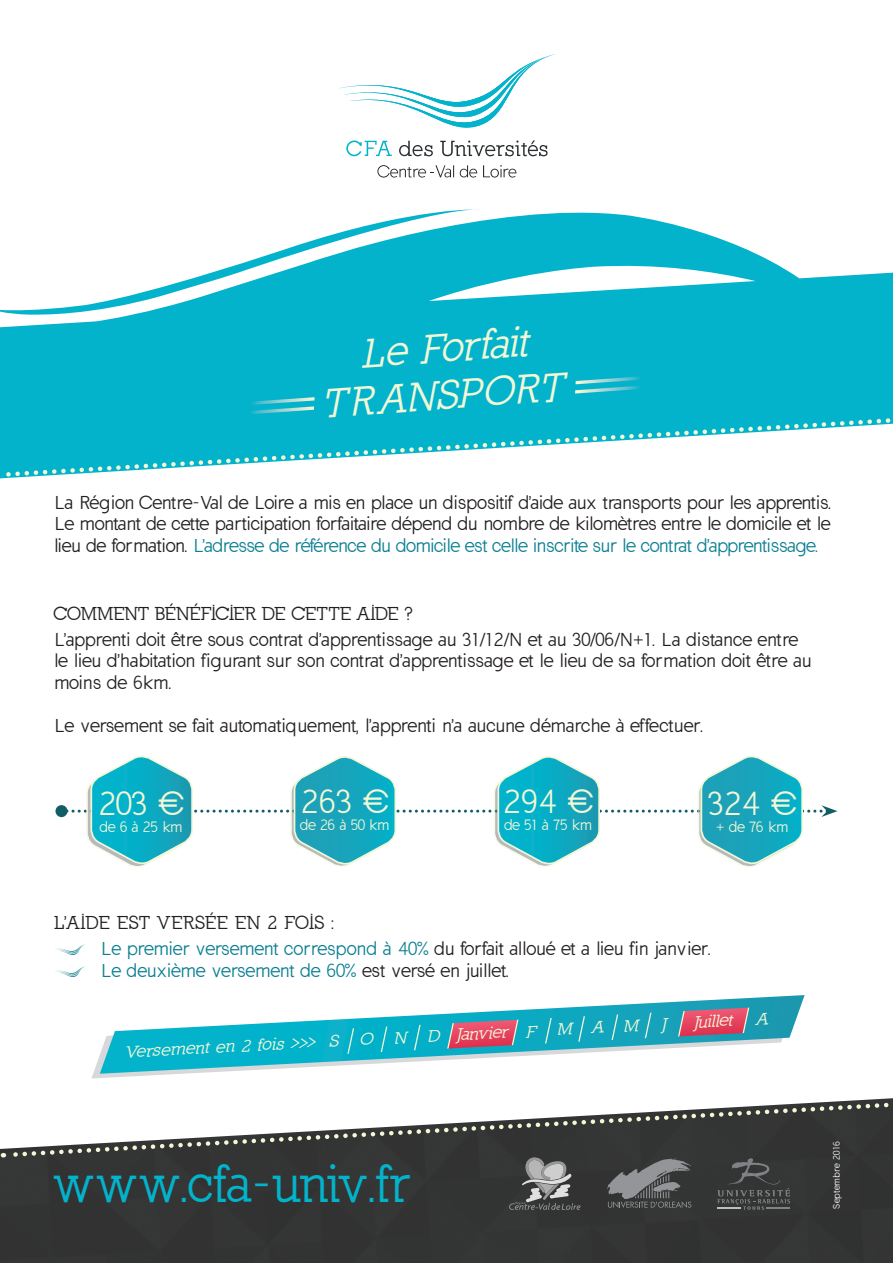
<style>
.page{position:relative;width:893px;height:1263px;background:#fff}
.page>*{position:absolute;margin:0;border:0;box-sizing:border-box;transform-origin:0 0}
.t1{font:49.5px "California";letter-spacing:.02em;color:#03b3cc}
.t2{font:italic 39.3px "California";color:#f2f8d6}
.t3{font:31.8px "California Sans";color:#f2f8d6}
.t4{font:18px/21.6px "California Sans";color:#231f20;text-align:justify}
.t5{font:18px "California Sans";color:#0b7f91}
.t6{font:18px "California";color:#231f20}
.t7{font:18px "California";letter-spacing:.03em;color:#231f20}
.t8{font:italic 15.9px "California";color:#f2f8d6;scale:1.07 1}
.t9{font:14.25px "California Sans";letter-spacing:-.02em;color:#f2f8d6}
.t10{font:9px "California Sans";letter-spacing:.03em;color:#fff}
.s1{color:#0b7f91}
.s2{color:#231f20}
</style>
<div class="page">
<svg style="left:0;top:209px;width:893px;height:207px;fill:#03b3cc"></svg>
<div style="left:0;top:416px;width:893px;height:8px;background:#03b3cc"></div>
<svg style="left:0;top:424px;width:888px;height:55px"></svg>
<div style="left:0;top:1098px;width:893px;height:165px;background:#333433"></div>
<svg style="left:3px;top:1100px;width:890px;height:60px"></svg>
<svg style="left:460px;top:165px;width:17px;height:13px"></svg>
<svg style="left:483px;top:165px;width:33px;height:13px"></svg>
<svg style="left:377px;top:165px;width:77px;height:13px"></svg>
<svg style="left:346px;top:140px;width:46px;height:16px"></svg>
<svg style="left:399px;top:141px;width:34px;height:16px"></svg>
<svg style="left:440px;top:140px;width:108px;height:17px"></svg>
<svg style="left:339px;top:54px;width:216px;height:74px"></svg>
<svg style="left:509px;top:1157px;width:71px;height:53px;background:#666767"></svg>
<svg style="left:607px;top:1158px;width:84px;height:50px;background:#5b5d5e"></svg>
<svg style="left:717px;top:1158px;width:73px;height:52px;background:#424343"></svg>
<svg style="left:246px;top:395px;width:72px;height:21px;background:#2bbbcd"></svg>
<svg style="left:572px;top:375px;width:72px;height:20px"></svg>
<div style="left:56px;top:805px;width:12px;height:12px;background:#115d66;border-radius:50%"></div>
<svg style="left:62px;top:755px;width:775px;height:113px"></svg>
<svg style="left:85px;top:1055px;width:718px;height:61px"></svg>
<svg style="left:100px;top:995px;width:705px;height:79px"></svg>
<svg style="left:346px;top:1025px;width:42px;height:30px"></svg>
<svg style="left:394px;top:1006px;width:376px;height:45px;background:#5ca0b5"></svg>
<svg style="left:329px;top:1034px;width:11px;height:13px"></svg>
<p class="t2" style="left:359px;top:331px;width:168px;rotate:-4deg">Le Forfait</p>
<p class="t2" style="left:319px;top:381px;width:242px;rotate:-4deg">TR ANSPORT</p>
<p class="t4" style="left:54px;top:492px;width:778px">La Région Centre-Val de Loire a mis en place un dispositif d'aide aux transports pour les apprentis.<br>Le montant de cette participation forfaitaire dépend du nombre de kilomètres entre le domicile et le lieu de formation. <span class="s1">L'adresse de référence du domicile est celle inscrite sur le contrat d'apprentissage.</span></p>
<p class="t6" style="left:54px;top:603px;width:360px">COMMENT BÉNÉFICIER DE CETTE AIDE ?</p>
<p class="t4" style="left:54px;top:628px;width:759px;text-align:left">L'apprenti doit être sous contrat d'apprentissage au 31/12/N et au 30/06/N+1. La distance entre le lieu d'habitation figurant sur son contrat d'apprentissage et le lieu de sa formation doit être au moins de 6km.</p>
<p class="t4" style="left:54px;top:715px;width:650px">Le versement se fait automatiquement, l'apprenti n'a aucune démarche à effectuer.</p>
<p class="t3" style="left:99px;top:785px;width:86px">203 €</p>
<p class="t9" style="left:100px;top:819px;width:84px">de 6 à 25 km</p>
<p class="t3" style="left:301px;top:783px;width:88px">263 €</p>
<p class="t9" style="left:300px;top:817px;width:91px">de 26 à 50 km</p>
<p class="t3" style="left:503px;top:783px;width:91px">294 €</p>
<p class="t9" style="left:504px;top:817px;width:89px">de 51 à 75 km</p>
<p class="t3" style="left:708px;top:785px;width:90px">324 €</p>
<p class="t9" style="left:716px;top:819px;width:74px">+ de 76 km</p>
<p class="t7" style="left:54px;top:912px;width:281px">L'AIDE EST VERSÉE EN 2 FOIS :</p>
<p class="t5" style="left:54px;top:938px;width:658px">£ Le premier versement correspond à 40% <span class="s2">du forfait alloué et a lieu fin janvier.</span></p>
<p class="t5" style="left:54px;top:960px;width:456px">£ Le deuxième versement de 60% <span class="s2">est versé en juillet.</span></p>
<p class="t8" style="left:124px;top:1043px;width:179px;rotate:-3deg">Versement en 2 fois &gt;&gt;&gt;</p>
<p class="t1" style="left:54px;top:1156px;width:357px">www.cfa-univ.fr</p>
<p class="t8" style="left:455px;top:1025px;width:49px;rotate:-3deg">Janvier</p>
<p class="t8" style="left:692px;top:1013px;width:38px;rotate:-3deg">Juillet</p>
<p class="t10" style="left:831px;top:1209px;width:70px;rotate:-90deg">Septembre 2016</p>
</div>
